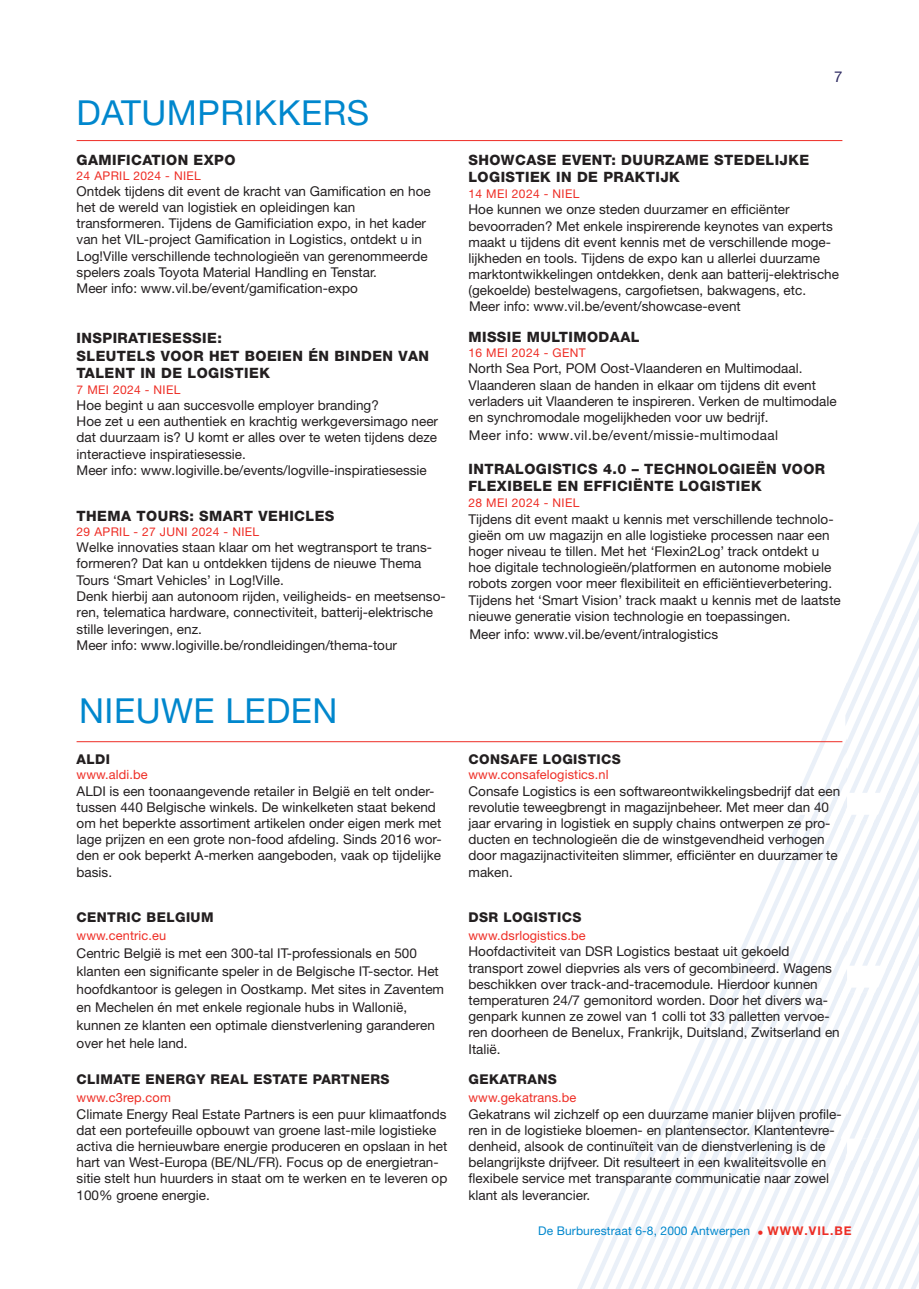
<style>
.page{position:relative;width:919px;height:1289px;background:#fff}
.page>*{position:absolute;margin:0;border:0;box-sizing:border-box;transform-origin:0 0}
.T1_header{font:34.5px "Helvetica Neue LT Std";letter-spacing:.015em;color:#0087cd}
.t1{font:15px "Helvetica Neue LT Std";color:#2d2961}
.T3{font:800 14.25px/17.1px "Helvetica Neue LT Std";letter-spacing:.03em;color:#231f20}
.T1_header-2{font:800 14.25px/17.5px "Helvetica Neue LT Std";letter-spacing:.03em;color:#231f20}
.body{font:13.5px/16.2px "Helvetica Neue LT Std";color:#231f20}
.T1_header-3{font:13.5px/16.4px "Helvetica Neue LT Std";color:#231f20}
.leden_WWW{font:13.5px/18px "Helvetica Neue LT Std";color:#231f20}
.Titel_nieuwe_leden{font:800 13.5px "Helvetica Neue LT Std";letter-spacing:.03em;color:#231f20}
.t2{font:13.5px "Helvetica Neue LT Std";color:#221e1f}
.t3{font:13.5px "Helvetica Neue LT Std";letter-spacing:.03em;color:#221e1f}
.leden_WWW-2{font:12.75px "Helvetica Neue LT Std";letter-spacing:.01em;color:#ee2d25}
.Titel_nieuwe_leden-2{font:12.75px "Helvetica Neue LT Std";letter-spacing:.01em;color:#ee2d25}
.T1_header-4{font:12px "Helvetica Neue LT Std";letter-spacing:.03em;color:#ee2d25}
.t4{font:12px "Helvetica Neue LT Std";letter-spacing:.01em;color:#0087cd}
.datumprikker_DATA{font:12px "Helvetica Neue LT Std";letter-spacing:.03em;color:#ee2d25}
.s1{color:#0087cc}
.s2{color:#ee2d25}
.s3{font-weight:700;color:#ed3225}
.s4{font-weight:700;color:#ee2d25}
</style>
<div class="page">
<svg style="left:571px;top:524px;width:347px;height:764px"></svg>
<hr style="left:77px;top:741px;width:765px;height:1px;background:#ee2d25">
<hr style="left:77px;top:140px;width:765px;height:1px;background:#ee2d25">
<p class="T1_header" style="left:77px;top:92px;width:294px">DATUMPRIKKERS</p>
<p class="T1_header-2" style="left:77px;top:151px;width:160px">GAMIFICATION EXPO</p>
<p class="T1_header-4" style="left:77px;top:168px;width:126px">24 APRIL 2024 - NIEL</p>
<p class="T1_header-3" style="left:77px;top:182px;width:355px">Ontdek tijdens dit event de kracht van Gamification en hoe het de wereld van logistiek en opleidingen kan transformeren. Tijdens de Gamificiation expo, in het kader van het VIL-project Gamification in Logistics, ontdekt u in Log!Ville verschillende technologieën van gerenommeerde spelers zoals Toyota Material Handling en Tenstar.<br>Meer info: www.vil.be/event/gamification-expo</p>
<p class="T1_header-2" style="left:77px;top:329px;width:354px">INSPIRATIESESSIE:<br>SLEUTELS VOOR HET BOEIEN ÉN BINDEN VAN<br>TALENT IN DE LOGISTIEK</p>
<p class="T1_header-4" style="left:77px;top:382px;width:105px">7 MEI 2024 - NIEL</p>
<p class="T1_header-3" style="left:77px;top:396px;width:363px">Hoe begint u aan succesvolle employer branding?<br>Hoe zet u een authentiek en krachtig werkgeversimago neer dat duurzaam is? U komt er alles over te weten tijdens deze interactieve inspiratiesessie.<br>Meer info: www.logiville.be/events/logville-inspiratiesessie</p>
<p class="T1_header-2" style="left:77px;top:507px;width:259px">THEMA TOURS: SMART VEHICLES</p>
<p class="T1_header-4" style="left:77px;top:525px;width:184px">29 APRIL - 27 JUNI 2024 - NIEL</p>
<p class="T1_header-3" style="left:77px;top:539px;width:370px">Welke innovaties staan klaar om het wegtransport te trans&shy;formeren? Dat kan u ontdekken tijdens de nieuwe Thema Tours ‘Smart Vehicles’ in Log!Ville.<br>Denk hierbij aan autonoom rijden, veiligheids- en meetsenso&shy;ren, telematica hardware, connectiviteit, batterij-elektrische stille leveringen, enz.<br>Meer info: www.logiville.be/rondleidingen/thema-tour</p>
<h1 class="T1_header" style="left:79px;top:689px;width:260px">NIEUWE LEDEN</h1>
<p class="Titel_nieuwe_leden" style="left:77px;top:751px;width:35px">ALDI</p>
<p class="Titel_nieuwe_leden-2" style="left:77px;top:767px;width:73px">www.aldi.be</p>
<p class="body" style="left:77px;top:782px;width:366px">ALDI is een toonaangevende retailer in België en telt onder&shy;tussen 440 Belgische winkels. De winkelketen staat bekend om het beperkte assortiment artikelen onder eigen merk met lage prijzen en een grote non-food afdeling. Sinds 2016 wor&shy;den er ook beperkt A-merken aangeboden, vaak op tijdelijke basis.</p>
<p class="Titel_nieuwe_leden" style="left:77px;top:909px;width:138px">CENTRIC BELGIUM</p>
<p class="leden_WWW-2" style="left:77px;top:928px;width:91px">www.centric.eu</p>
<p class="leden_WWW" style="left:77px;top:944px;width:369px">Centric België is met een 300-tal IT-professionals en 500 klanten een significante speler in de Belgische IT-sector. Het hoofdkantoor is gelegen in Oostkamp. Met sites in Zaventem en Mechelen én met enkele regionale hubs in Wallonië, kunnen ze klanten een optimale dienstverlening garanderen over het hele land.</p>
<p class="Titel_nieuwe_leden" style="left:77px;top:1071px;width:314px">CLIMATE ENERGY REAL ESTATE PARTNERS</p>
<p class="leden_WWW-2" style="left:77px;top:1090px;width:96px">www.c3rep.com</p>
<p class="body" style="left:77px;top:1105px;width:372px">Climate Energy Real Estate Partners is een puur klimaatfonds dat een portefeuille opbouwt van groene last-mile logistieke activa die hernieuwbare energie produceren en opslaan in het hart van West-Europa (BE/NL/FR). Focus op de energietran&shy;sitie stelt hun huurders in staat om te werken en te leveren op 100% groene energie.</p>
<p class="t1" style="left:834px;top:68px;width:10px">7</p>
<p class="T3" style="left:468px;top:151px;width:342px">SHOWCASE EVENT: DUURZAME STEDELIJKE<br>LOGISTIEK IN DE PRAKTIJK</p>
<p class="datumprikker_DATA" style="left:468px;top:187px;width:112px">14 MEI 2024 - NIEL</p>
<p class="body" style="left:468px;top:201px;width:323px">Hoe kunnen we onze steden duurzamer en efficiënter</p>
<p class="body" style="left:468px;top:217px;width:372px">bevoorraden? Met enkele inspirerende keynotes van experts maakt u tijdens dit event kennis met de verschillende moge&shy;lijkheden en tools. Tijdens de expo kan u allerlei duurzame marktontwikkelingen ontdekken, denk aan batterij-elektrische (gekoelde) bestelwagens, cargofietsen, bakwagens, etc.</p>
<p class="T3" style="left:468px;top:328px;width:172px">MISSIE MULTIMODAAL</p>
<p class="datumprikker_DATA" style="left:468px;top:346px;width:119px">16 MEI 2024 - GENT</p>
<p class="body" style="left:468px;top:360px;width:370px">North Sea Port, POM Oost-Vlaanderen en Multimodaal.<br>Vlaanderen slaan de handen in elkaar om tijdens dit event verladers uit Vlaanderen te inspireren. Verken de multimodale en synchromodale mogelijkheden voor uw bedrijf.</p>
<p class="T3" style="left:468px;top:460px;width:358px">INTRALOGISTICS 4.0 – TECHNOLOGIEËN VOOR<br>FLEXIBELE EN EFFICIËNTE LOGISTIEK</p>
<p class="datumprikker_DATA" style="left:468px;top:496px;width:112px">28 MEI 2024 - NIEL</p>
<p class="body" style="left:468px;top:510px;width:374px">Tijdens dit event maakt u kennis met verschillende technolo&shy;gieën om uw magazijn en alle logistieke processen naar een hoger niveau te tillen. Met het ‘Flexin2Log’ track ontdekt u hoe digitale technologieën/platformen en autonome mobiele robots zorgen voor meer flexibiliteit en efficiëntieverbetering.<br>Tijdens het ‘Smart Vision’ track maakt u kennis met de laatste nieuwe generatie vision technologie en toepassingen.</p>
<p class="t2" style="left:469px;top:298px;width:273px">Meer info: www.vil.be/event/showcase-event</p>
<p class="t3" style="left:469px;top:427px;width:311px">Meer info: www.vil.be/event/missie-multimodaal</p>
<p class="t2" style="left:469px;top:626px;width:250px">Meer info: www.vil.be/event/intralogistics</p>
<p class="Titel_nieuwe_leden" style="left:468px;top:751px;width:154px">CONSAFE LOGISTICS</p>
<p class="Titel_nieuwe_leden-2" style="left:468px;top:767px;width:141px">www.consafelogistics.nl</p>
<p class="body" style="left:468px;top:782px;width:373px">Consafe Logistics is een softwareontwikkelingsbedrijf dat een revolutie teweegbrengt in magazijnbeheer. Met meer dan 40 jaar ervaring in logistiek en supply chains ontwerpen ze pro&shy;ducten en technologieën die de winstgevendheid verhogen door magazijnactiviteiten slimmer, efficiënter en duurzamer te maken.</p>
<p class="Titel_nieuwe_leden" style="left:468px;top:909px;width:114px">DSR LOGISTICS</p>
<p class="leden_WWW-2" style="left:468px;top:928px;width:119px">www.dsrlogistics.be</p>
<p class="body" style="left:468px;top:943px;width:373px">Hoofdactiviteit van DSR Logistics bestaat uit gekoeld transport zowel diepvries als vers of gecombineerd. Wagens beschikken over track-and-tracemodule. Hierdoor kunnen temperaturen 24/7 gemonitord worden. Door het divers wa&shy;genpark kunnen ze zowel van 1 colli tot 33 palletten vervoe&shy;ren doorheen de Benelux, Frankrijk, Duitsland, Zwitserland en Italië.</p>
<p class="Titel_nieuwe_leden" style="left:468px;top:1071px;width:90px">GEKATRANS</p>
<p class="leden_WWW-2" style="left:468px;top:1090px;width:109px">www.gekatrans.be</p>
<p class="body" style="left:468px;top:1105px;width:374px">Gekatrans wil zichzelf op een duurzame manier blijven profile&shy;ren in de logistieke bloemen- en plantensector. Klantentevre&shy;denheid, alsook de continuïteit van de dienstverlening is de belangrijkste drijfveer. Dit resulteert in een kwaliteitsvolle en flexibele service met transparante communicatie naar zowel klant als leverancier.</p>
<p class="t4" style="left:538px;top:1223px;width:315px">De Burburestraat 6-8, <span class="s1">2000</span> Antwerpen <span class="s2">•</span> <span class="s3">WWW</span><span class="s4">.VIL.BE</span></p>
</div>
